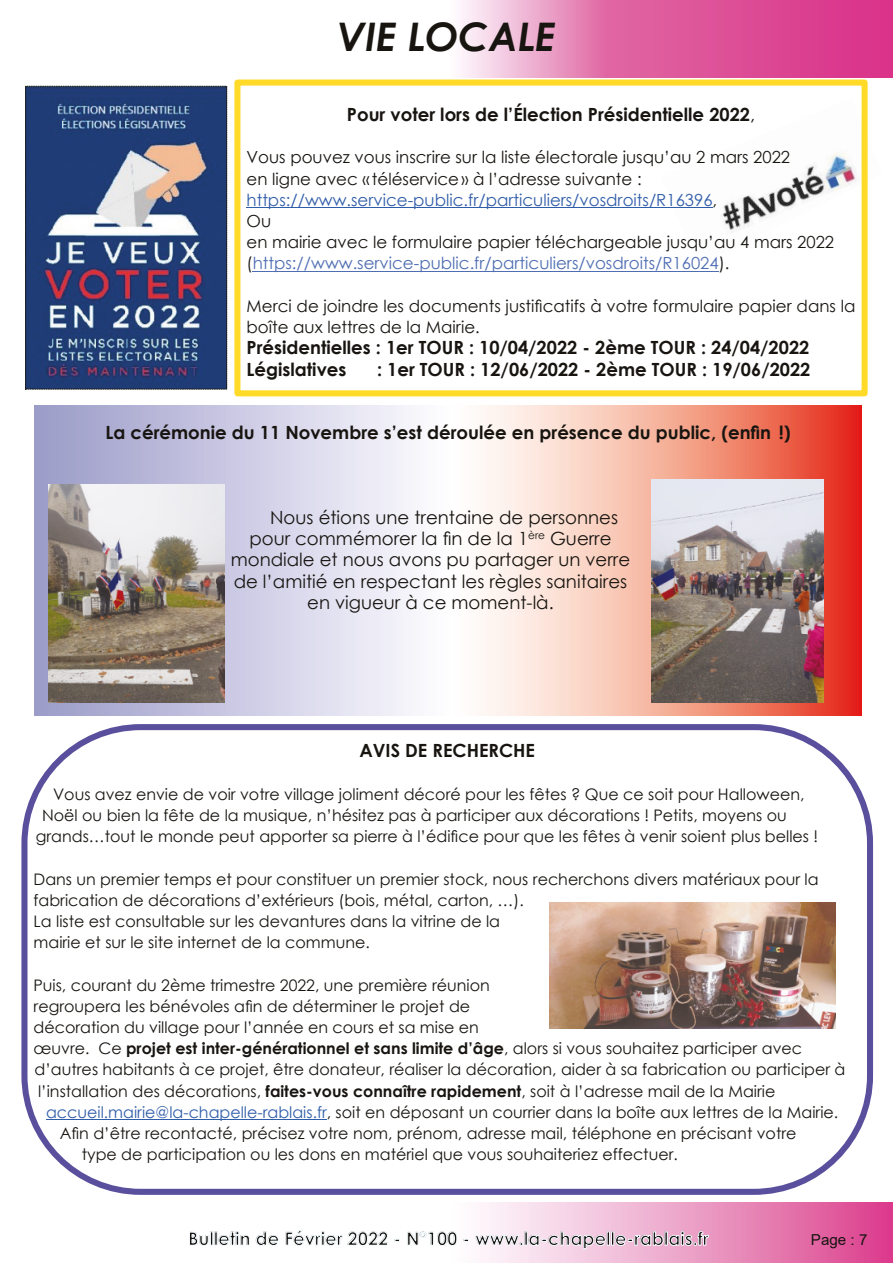
<style>
.page{position:relative;width:893px;height:1263px;background:#fff}
.page>*{position:absolute;margin:0;border:0;box-sizing:border-box;transform-origin:0 0}
.t1{font:italic 700 39.45px "Century Gothic";color:#181511}
.t2{font:700 18.15px/21.1px "Century Gothic";color:#181511}
.t3{font:18.15px "Century Gothic";color:#181511}
.t4{font:16.65px/21.1px "Century Gothic";color:#181511}
.t5{font:15.9px/21.1px "Century Gothic";color:#181511}
.t6{font:700 15.9px "Century Gothic";color:#181511}
.t7{font:15.15px "Arial";color:#181511}
.s1{font-weight:400}
.s2{color:#305da9}
.s3{color:#4e6db3}
.s4{font-weight:700}
</style>
<div class="page">
<svg style="left:481px;top:1202px;width:412px;height:61px;background:#ec9ec6"></svg>
<svg style="left:34px;top:406px;width:828px;height:310px"></svg>
<svg style="left:461px;top:0;width:432px;height:77px;background:#e26ea9"></svg>
<img style="left:721px;top:152px;width:138px;height:81px">
<div style="left:234px;top:80px;width:634px;height:316px;border:6px solid #ffda28"></div>
<hr style="left:247px;top:207px;width:466px;height:1px;background:#305da9">
<hr style="left:253px;top:271px;width:466px;height:1px;background:#4e6db3">
<div style="left:21px;top:724px;width:852px;height:471px;border:6px solid #5a4f9d;border-radius:116px"></div>
<hr style="left:46px;top:1119px;width:281px;height:1px;background:#305da9">
<img style="left:550px;top:902px;width:286px;height:126px">
<img style="left:651px;top:480px;width:173px;height:223px">
<img style="left:49px;top:485px;width:175px;height:218px">
<img style="left:27px;top:88px;width:198px;height:300px">
<div style="left:25px;top:86px;width:202px;height:304px;border:1px dashed #1d1d1b"></div>
<p class="t1" style="left:338px;top:6px;width:220px">VIE LOCALE</p>
<p class="t2" style="left:347px;top:103px;width:410px">Pour voter lors de l’Élection Présidentielle 2022<span class="s1">,</span></p>
<p class="t4" style="left:247px;top:147px;width:589px">Vous pouvez vous inscrire sur la liste électorale jusqu’au 2 mars 2022<br>en ligne avec « téléservice » à l’adresse suivante : <span class="s2">https://www.service-public.fr/particuliers/vosdroits/R16396</span>,<br>Ou<br>en mairie avec le formulaire papier téléchargeable jusqu’au 4 mars 2022 (<span class="s3">https://www.service-public.fr/particuliers/vosdroits/R16024</span>).</p>
<p class="t4" style="left:247px;top:295px;width:610px">Merci de joindre les documents justificatifs à votre formulaire papier dans la boîte aux lettres de la Mairie.</p>
<p class="t2" style="left:247px;top:336px;width:564px">Présidentielles : 1er TOUR : 10/04/2022 - 2ème TOUR : 24/04/2022<br>Législatives</p>
<p class="t2" style="left:377px;top:358px;width:435px">: 1er TOUR : 12/06/2022 - 2ème TOUR : 19/06/2022</p>
<p class="t2" style="left:105px;top:421px;width:687px">La cérémonie du 11 Novembre s’est déroulée en présence du public, (enfin !)</p>
<p class="t3" style="left:270px;top:505px;width:349px">Nous étions une trentaine de personnes</p>
<p class="t3" style="left:249px;top:526px;width:364px">pour commémorer la fin de la 1<sup>ère</sup> Guerre</p>
<p class="t3" style="left:231px;top:547px;width:401px">mondiale et nous avons pu partager un verre</p>
<p class="t3" style="left:234px;top:568px;width:395px">de l’amitié en respectant les règles sanitaires</p>
<p class="t3" style="left:307px;top:590px;width:248px">en vigueur à ce moment-là.</p>
<p class="t2" style="left:359px;top:739px;width:177px">AVIS DE RECHERCHE</p>
<p class="t5" style="left:53px;top:783px;width:753px">Vous avez envie de voir votre village joliment décoré pour les fêtes ? Que ce soit pour Halloween,</p>
<p class="t5" style="left:42px;top:804px;width:746px">Noël ou bien la fête de la musique, n’hésitez pas à participer aux décorations ! Petits, moyens ou</p>
<p class="t5" style="left:36px;top:826px;width:784px">grands…tout le monde peut apporter sa pierre à l’édifice pour que les fêtes à venir soient plus belles !</p>
<p class="t5" style="left:34px;top:868px;width:787px">Dans un premier temps et pour constituer un premier stock, nous recherchons divers matériaux pour la fabrication de décorations d’extérieurs (bois, métal, carton, …).<br>La liste est consultable sur les devantures dans la vitrine de la<br>mairie et sur le site internet de la commune.</p>
<p class="t5" style="left:34px;top:974px;width:458px">Puis, courant du 2ème trimestre 2022, une première réunion</p>
<p class="t5" style="left:34px;top:995px;width:438px">regroupera les bénévoles afin de déterminer le projet de</p>
<p class="t5" style="left:34px;top:1016px;width:447px">décoration du village pour l’année en cours et sa mise en</p>
<p class="t6" style="left:34px;top:1036px;width:770px"><span class="s1">œuvre. Ce</span> projet est inter-générationnel et sans limite d’âge<span class="s1">, alors si vous souhaitez participer avec</span></p>
<p class="t5" style="left:34px;top:1059px;width:812px">d’autres habitants à ce projet, être donateur, réaliser la décoration, aider à sa fabrication ou participer à</p>
<p class="t5" style="left:38px;top:1080px;width:739px">l’installation des décorations, <span class="s4">faites-vous connaître rapidement</span>, soit à l’adresse mail de la Mairie</p>
<p class="t5" style="left:46px;top:1101px;width:794px"><span class="s2">accueil.mairie@la-chapelle-rablais.fr</span>, soit en déposant un courrier dans la boîte aux lettres de la Mairie.</p>
<p class="t5" style="left:60px;top:1122px;width:738px">Afin d’être recontacté, précisez votre nom, prénom, adresse mail, téléphone en précisant votre</p>
<p class="t5" style="left:82px;top:1144px;width:598px">type de participation ou les dons en matériel que vous souhaiteriez effectuer.</p>
<p class="t2" style="left:188px;top:1227px;width:522px">Bulletin de Février 2022 - N°100 - www.la-chapelle-rablais.fr</p>
<p class="t7" style="left:811px;top:1229px;width:58px">Page : 7</p>
</div>
